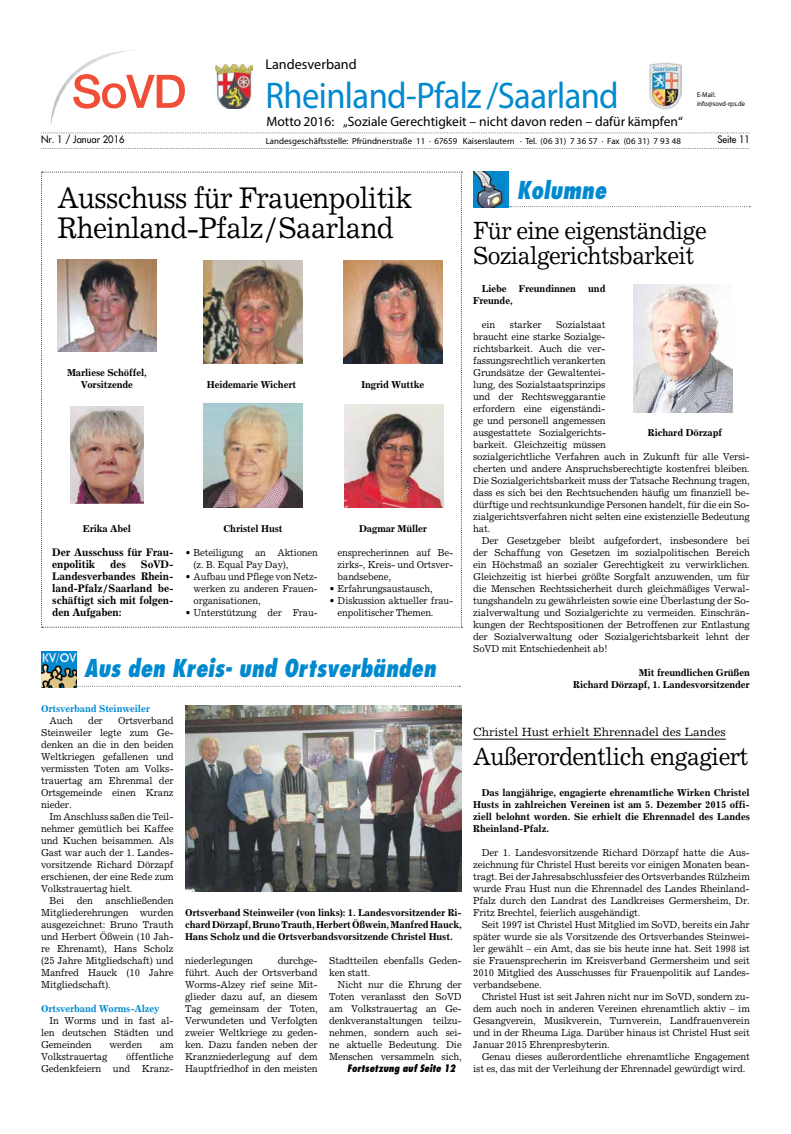
<style>
.page{position:relative;width:791px;height:1134px;background:#fff}
.page>*{position:absolute;margin:0;border:0;box-sizing:border-box;transform-origin:0 0}
.t1{font:37.2px "Futura";letter-spacing:-.015em;color:#0089cf;scale:.93 1}
.t2{font:30px/30px "Excelsior";letter-spacing:-.025em;color:#000;scale:.93 1}
.t3{font:25px/25px "Excelsior";letter-spacing:-.03em;color:#000;scale:.93 1}
.t4{font:italic 800 condensed 24px "Futura";color:#0089cf;scale:.93 1}
.t5{font:14.2px "Futura";color:#000}
.t6{font:13.5px "Futura";color:#000}
.t7{font:12px "Excelsior";color:#000}
.t8{font:700 11px/12px "Excelsior";letter-spacing:-.015em;color:#000;scale:.94 1}
.t9{font:10px/12px "Excelsior";letter-spacing:-.015em;color:#000;text-align:justify;scale:.96 1}
.t10{font:700 10px/12px "Excelsior";letter-spacing:-.015em;color:#000;text-align:justify;scale:.96 1}
.t11{font:10px/12px "Excelsior";letter-spacing:-.015em;color:#000;text-align:justify;scale:.94 1}
.t12{font:700 10px "Excelsior";letter-spacing:-.015em;color:#0089cf;scale:.96 1}
.t13{font:10px "Futura";color:#000;scale:.94 1}
.t14{font:italic 800 condensed 10px "Futura";color:#000;scale:.96 1}
.t15{font:800 8.9px "Futura";color:#000}
.t16{font:7.1px/8.9px "Futura";color:#000;scale:.94 1}
</style>
<div class="page">
<img style="left:473px;top:172px;width:36px;height:36px">
<svg style="left:510px;top:206px;width:240px;height:1px"></svg>
<img style="left:634px;top:285px;width:99px;height:127px">
<img style="left:41px;top:172px;width:421px;height:456px">
<hr style="left:473px;top:739px;width:253px;height:1px;background:#000">
<img style="left:41px;top:652px;width:36px;height:36px">
<svg style="left:76px;top:686px;width:384px;height:1px"></svg>
<img style="left:185px;top:706px;width:276px;height:186px">
<img style="left:216px;top:64px;width:37px;height:45px">
<img style="left:649px;top:63px;width:33px;height:46px">
<svg style="left:51px;top:50px;width:134px;height:74px"></svg>
<svg style="left:41px;top:148px;width:709px;height:1px"></svg>
<svg style="left:41px;top:132px;width:709px;height:1px"></svg>
<h3 class="t5" style="left:265px;top:56px;width:93px">Landesverband</h3>
<h1 class="t1" style="left:265px;top:72px;width:381px">Rheinland-Pfalz /Saarland</h1>
<p class="t16" style="left:697px;top:90px;width:53px">E-Mail: info@sovd-rps.de</p>
<h3 class="t6" style="left:267px;top:113px;width:418px">Motto 2016: „Soziale Gerechtigkeit – nicht davon reden – dafür kämpfen“</h3>
<p class="t13" style="left:41px;top:133px;width:90px">Nr. 1 / Januar 2016</p>
<p class="t13" style="left:717px;top:133px;width:36px">Seite 11</p>
<p class="t15" style="left:266px;top:135px;width:417px">Landesgeschäftsstelle: Pfründnerstraße 11 · 67659 Kaiserslautern · Tel. (06 31) 7 36 57 · Fax (06 31) 7 93 48</p>
<h2 class="t2" style="left:57px;top:183px;width:383px">Ausschuss für Frauenpolitik<br>Rheinland-Pfalz/Saarland</h2>
<p class="t10" style="left:67px;top:366px;width:85px;text-align:center">Marliese Schöffel,<br>Vorsitzende</p>
<p class="t10" style="left:207px;top:378px;width:94px">Heidemarie Wichert</p>
<p class="t10" style="left:361px;top:378px;width:67px">Ingrid Wuttke</p>
<p class="t10" style="left:83px;top:522px;width:52px">Erika Abel</p>
<p class="t10" style="left:223px;top:522px;width:63px">Christel Hust</p>
<p class="t8" style="left:52px;top:546px;width:131px">Der Ausschuss für Frau&shy;enpolitik</p>
<p class="t9" style="left:194px;top:546px;width:131px;text-indent:-9px">• Beteiligung an Aktionen (z. B. Equal Pay Day),</p>
<p class="t9" style="left:194px;top:570px;width:131px;text-indent:-9px">• Aufbau und Pflege von Netz&shy;werken zu anderen Frauen&shy;organisationen,</p>
<p class="t9" style="left:185px;top:606px;width:140px">• Unterstützung der Frau-</p>
<p class="t8" style="left:110px;top:558px;width:18px">des</p>
<p class="t8" style="left:52px;top:558px;width:131px;text-align:justify;text-indent:89px">SoVD-Landesverbandes Rhein&shy;land-Pfalz/Saarland be&shy;schäftigt sich mit folgen&shy;den Aufgaben:</p>
<p class="t10" style="left:359px;top:522px;width:72px">Dagmar Müller</p>
<p class="t11" style="left:338px;top:546px;width:125px">ensprecherinnen auf Be&shy;zirks-, Kreis- und Ortsver&shy;bandsebene,</p>
<p class="t9" style="left:329px;top:582px;width:109px">• Erfahrungsaustausch,</p>
<p class="t9" style="left:338px;top:594px;width:122px;text-indent:-9px">• Diskussion aktueller frau&shy;enpolitischer Themen.</p>
<h3 class="t4" style="left:84px;top:653px;width:380px">Aus den Kreis- und Ortsverbänden</h3>
<p class="t12" style="left:41px;top:702px;width:115px">Ortsverband Steinweiler</p>
<p class="t9" style="left:50px;top:714px;width:26px">Auch</p>
<p class="t9" style="left:88px;top:714px;width:17px">der</p>
<p class="t9" style="left:41px;top:714px;width:140px;text-indent:77px">Ortsverband Steinweiler legte zum Ge&shy;denken an die in den beiden Weltkriegen gefallenen und vermissten Toten am Volks&shy;trauertag am Ehrenmal der Ortsgemeinde einen Kranz nieder.</p>
<p class="t9" style="left:50px;top:810px;width:131px">Im Anschluss saßen die Teil-</p>
<p class="t9" style="left:41px;top:822px;width:140px">nehmer gemütlich bei Kaffee</p>
<p class="t9" style="left:41px;top:834px;width:140px">und Kuchen beisammen. Als</p>
<p class="t9" style="left:41px;top:846px;width:140px">Gast war auch der 1. Landes-</p>
<p class="t9" style="left:41px;top:858px;width:140px">vorsitzende Richard Dörzapf</p>
<p class="t9" style="left:41px;top:870px;width:140px">erschienen, der eine Rede zum</p>
<p class="t9" style="left:41px;top:882px;width:97px">Volkstrauertag hielt.</p>
<p class="t9" style="left:50px;top:894px;width:17px">Bei</p>
<p class="t9" style="left:77px;top:894px;width:18px">den</p>
<p class="t9" style="left:41px;top:894px;width:140px;text-indent:65px">anschließenden Mitgliederehrungen wurden ausgezeichnet: Bruno Trauth und Herbert Ößwein (10 Jah&shy;re Ehrenamt), Hans Scholz (25 Jahre Mitgliedschaft) und Manfred Hauck (10 Jahre Mitgliedschaft).</p>
<p class="t12" style="left:41px;top:1002px;width:125px">Ortsverband Worms-Alzey</p>
<p class="t9" style="left:41px;top:1014px;width:140px;text-indent:9px">In Worms und in fast al&shy;len deutschen Städten und Gemeinden</p>
<p class="t10" style="left:185px;top:906px;width:290px">Ortsverband Steinweiler (von links): 1. Landesvorsitzender Ri&shy;chard Dörzapf, Bruno Trauth, Herbert Ößwein, Manfred Hauck, Hans Scholz und die Ortsverbandsvorsitzende Christel Hust.</p>
<p class="t9" style="left:185px;top:954px;width:140px;text-indent:93px">durchge&shy;führt. Auch der Ortsverband Worms-Alzey rief seine Mit&shy;glieder dazu auf, an diesem Tag gemeinsam der Toten, Verwundeten und Verfolgten zweier Weltkriege zu geden&shy;ken. Dazu fanden neben der Kranzniederlegung auf dem Hauptfriedhof in den meisten</p>
<p class="t9" style="left:329px;top:954px;width:140px">Stadtteilen ebenfalls Geden&shy;ken statt.</p>
<p class="t9" style="left:185px;top:954px;width:72px">niederlegungen</p>
<p class="t9" style="left:329px;top:978px;width:140px;text-indent:9px">Nicht nur die Ehrung der Toten veranlasst den SoVD am Volkstrauertag an Ge&shy;denkveranstaltungen teilzu&shy;nehmen, sondern auch sei&shy;ne aktuelle Bedeutung. Die Menschen versammeln sich,</p>
<p class="t9" style="left:109px;top:1038px;width:36px">werden</p>
<p class="t9" style="left:160px;top:1038px;width:16px">am</p>
<p class="t9" style="left:41px;top:1050px;width:140px;text-align:right">öffentliche<br>Gedenkfeiern und Kranz-</p>
<p class="t9" style="left:41px;top:1050px;width:71px">Volkstrauertag</p>
<p class="t14" style="left:347px;top:1061px;width:114px">Fortsetzung auf Seite 12</p>
<h3 class="t4" style="left:517px;top:174px;width:98px">Kolumne</h3>
<h3 class="t3" style="left:473px;top:218px;width:252px">Für eine eigenständige<br>Sozialgerichtsbarkeit</h3>
<p class="t10" style="left:473px;top:282px;width:139px;text-indent:9px">Liebe Freundinnen und<br>Freunde,</p>
<p class="t9" style="left:482px;top:318px;width:16px">ein</p>
<p class="t9" style="left:510px;top:318px;width:34px">starker</p>
<p class="t9" style="left:473px;top:318px;width:290px;text-align:left;text-indent:83px">Sozialstaat<br>braucht eine starke Sozialge-<br>richtsbarkeit. Auch die ver-<br>fassungsrechtlich verankerten<br>Grundsätze der Gewaltentei-<br>lung, des Sozialstaatsprinzips<br>und der Rechtsweggarantie<br>erfordern eine eigenständi-<br>ge und personell angemessen<br>ausgestattete Sozialgerichts-<br>barkeit. Gleichzeitig müssen<br>sozialgerichtliche Verfahren auch in Zukunft für alle Versi&shy;cherten und andere Anspruchsberechtigte kostenfrei bleiben.<br>Die Sozialgerichtsbarkeit muss der Tatsache Rechnung tragen, dass es sich bei den Rechtsuchenden häufig um finanziell be&shy;dürftige und rechtsunkundige Personen handelt, für die ein So&shy;zialgerichtsverfahren nicht selten eine existenzielle Bedeutung hat.</p>
<p class="t9" style="left:473px;top:534px;width:290px;text-indent:9px">Der Gesetzgeber bleibt aufgefordert, insbesondere bei der Schaffung von Gesetzen im sozialpolitischen Bereich ein Höchstmaß an sozialer Gerechtigkeit zu verwirklichen.<br>Gleichzeitig ist hierbei größte Sorgfalt anzuwenden, um für die Menschen Rechtssicherheit durch gleichmäßiges Verwal&shy;tungshandeln zu gewährleisten sowie eine Überlastung der So&shy;zialverwaltung und Sozialgerichte zu vermeiden. Einschrän&shy;kungen der Rechtspositionen der Betroffenen zur Entlastung der Sozialverwaltung oder Sozialgerichtsbarkeit lehnt der SoVD mit Entschiedenheit ab!</p>
<p class="t10" style="left:573px;top:666px;width:185px;text-align:right">Mit freundlichen Grüßen<br>Richard Dörzapf, 1. Landesvorsitzender</p>
<p class="t10" style="left:648px;top:426px;width:79px">Richard Dörzapf</p>
<p class="t7" style="left:473px;top:724px;width:254px">Christel Hust erhielt Ehrennadel des Landes</p>
<h3 class="t3" style="left:473px;top:744px;width:297px">Außerordentlich engagiert</h3>
<p class="t10" style="left:473px;top:786px;width:290px;text-indent:9px">Das langjährige, engagierte ehrenamtliche Wirken Christel Husts in zahlreichen Vereinen ist am 5. Dezember 2015 offi&shy;ziell belohnt worden. Sie erhielt die Ehrennadel des Landes Rheinland-Pfalz.</p>
<p class="t9" style="left:473px;top:846px;width:290px;text-indent:9px">Der 1. Landesvorsitzende Richard Dörzapf hatte die Aus&shy;zeichnung für Christel Hust bereits vor einigen Monaten bean&shy;tragt. Bei der Jahresabschlussfeier des Ortsverbandes Rülzheim wurde Frau Hust nun die Ehrennadel des Landes Rheinland-Pfalz durch den Landrat des Landkreises Germersheim, Dr.<br>Fritz Brechtel, feierlich ausgehändigt.</p>
<p class="t9" style="left:473px;top:918px;width:290px;text-indent:9px">Seit 1997 ist Christel Hust Mitglied im SoVD, bereits ein Jahr später wurde sie als Vorsitzende des Ortsverbandes Steinwei&shy;ler gewählt – ein Amt, das sie bis heute inne hat. Seit 1998 ist sie Frauensprecherin im Kreisverband Germersheim und seit 2010 Mitglied des Ausschusses für Frauenpolitik auf Landes&shy;verbandsebene.</p>
<p class="t9" style="left:473px;top:990px;width:290px;text-indent:9px">Christel Hust ist seit Jahren nicht nur im SoVD, sondern zu&shy;dem auch noch in anderen Vereinen ehrenamtlich aktiv – im Gesangverein, Musikverein, Turnverein, Landfrauenverein und in der Rheuma Liga. Darüber hinaus ist Christel Hust seit Januar 2015 Ehrenpresbyterin.</p>
<p class="t9" style="left:473px;top:1050px;width:290px;text-indent:9px">Genau dieses außerordentliche ehrenamtliche Engagement ist es, das mit der Verleihung der Ehrennadel gewürdigt wird.</p>
</div>
